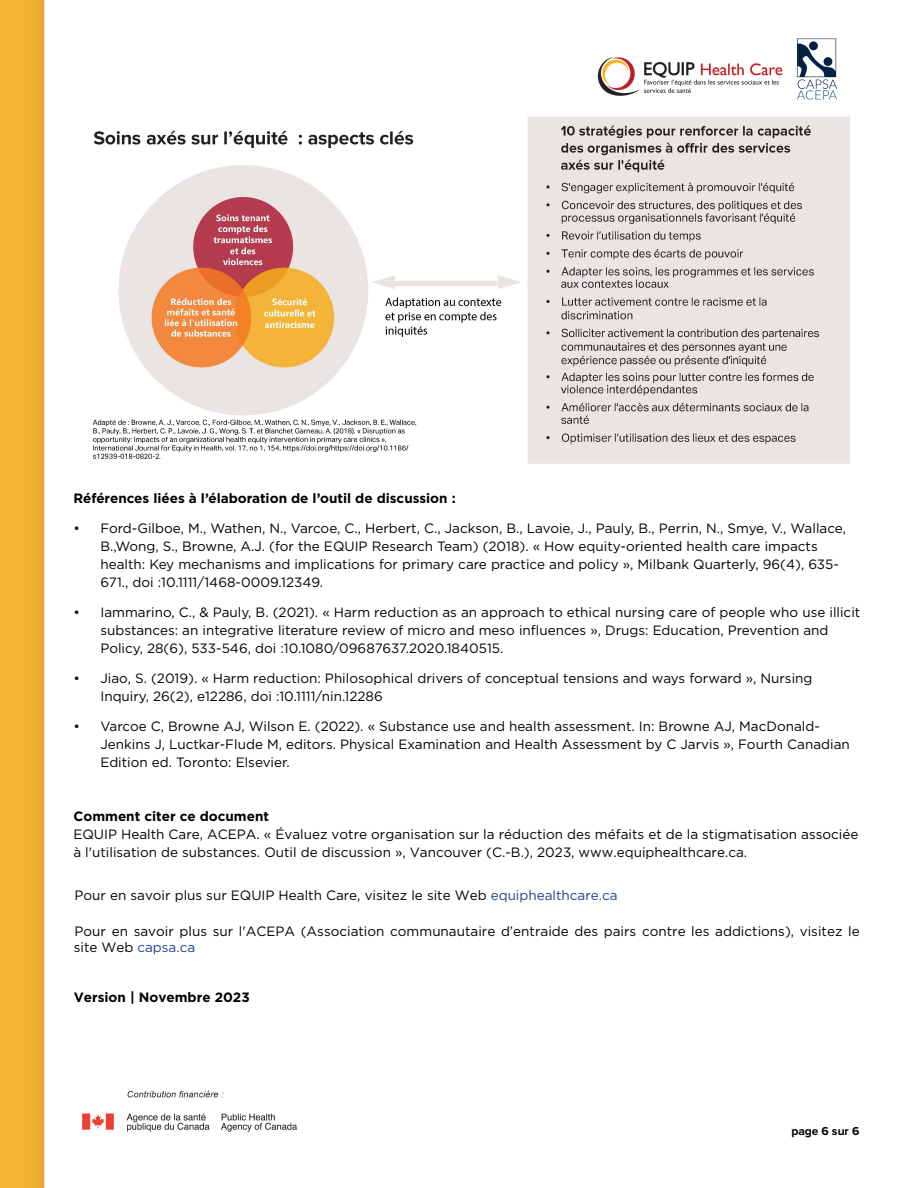
<style>
.page{position:relative;width:918px;height:1188px;background:#fff}
.page>*{position:absolute;margin:0;border:0;box-sizing:border-box;transform-origin:0 0}
.t1{font:13.5px/18px "Gotham";color:#000}
.t2{font:700 13.5px "Gotham";color:#000}
.t3{font:700 12px "Proxima Nova";color:#000}
.s1{color:#25408f}
</style>
<div class="page">
<div style="left:0;top:0;width:44px;height:1188px;background:#f5b333"></div>
<img style="left:597px;top:57px;width:186px;height:39px">
<img style="left:796px;top:38px;width:41px;height:62px">
<img style="left:82px;top:1090px;width:215px;height:42px">
<img style="left:92px;top:116px;width:758px;height:348px">
<p class="t2" style="left:73px;top:489px;width:384px">Références liées à l’élaboration de l’outil de discussion :</p>
<p class="t1" style="left:100px;top:519px;width:747px;text-indent:-27px">• Ford-Gilboe, M., Wathen, N., Varcoe, C., Herbert, C., Jackson, B., Lavoie, J., Pauly, B., Perrin, N., Smye, V., Wallace, B.,Wong, S., Browne, A.J. (for the EQUIP Research Team) (2018). « How equity-oriented health care impacts health: Key mechanisms and implications for primary care practice and policy », Milbank Quarterly, 96(4), 635- 671., doi :10.1111/1468-0009.12349.</p>
<p class="t1" style="left:100px;top:603px;width:761px;text-indent:-27px">• Iammarino, C., &amp; Pauly, B. (2021). « Harm reduction as an approach to ethical nursing care of people who use illicit substances: an integrative literature review of micro and meso influences », Drugs: Education, Prevention and<br>Policy, 28(6), 533-546, doi :10.1080/09687637.2020.1840515.</p>
<p class="t1" style="left:100px;top:669px;width:714px;text-indent:-27px">• Jiao, S. (2019). « Harm reduction: Philosophical drivers of conceptual tensions and ways forward », Nursing<br>Inquiry, 26(2), e12286, doi :10.1111/nin.12286</p>
<p class="t1" style="left:100px;top:717px;width:751px;text-indent:-27px">• Varcoe C, Browne AJ, Wilson E. (2022). « Substance use and health assessment. In: Browne AJ, MacDonald-<br>Jenkins J, Luctkar-Flude M, editors. Physical Examination and Health Assessment by C Jarvis », Fourth Canadian<br>Edition ed. Toronto: Elsevier.</p>
<p class="t2" style="left:73px;top:807px;width:197px">Comment citer ce document</p>
<p class="t1" style="left:73px;top:825px;width:787px">EQUIP Health Care, ACEPA. « Évaluez votre organisation sur la réduction des méfaits et de la stigmatisation associée à l'utilisation de substances. Outil de discussion », Vancouver (C.-B.), 2023, www.equiphealthcare.ca.</p>
<p class="t1" style="left:75px;top:886px;width:545px">Pour en savoir plus sur EQUIP Health Care, visitez le site Web <span class="s1">equiphealthcare.ca</span></p>
<p class="t1" style="left:74px;top:923px;width:788px;line-height:16.2px">Pour en savoir plus sur l'ACEPA (Association communautaire d’entraide des pairs contre les addictions), visitez le site Web <span class="s1">capsa.ca</span></p>
<p class="t2" style="left:74px;top:989px;width:178px">Version | Novembre 2023</p>
<p class="t3" style="left:791px;top:1124px;width:69px">page 6 sur 6</p>
</div>
